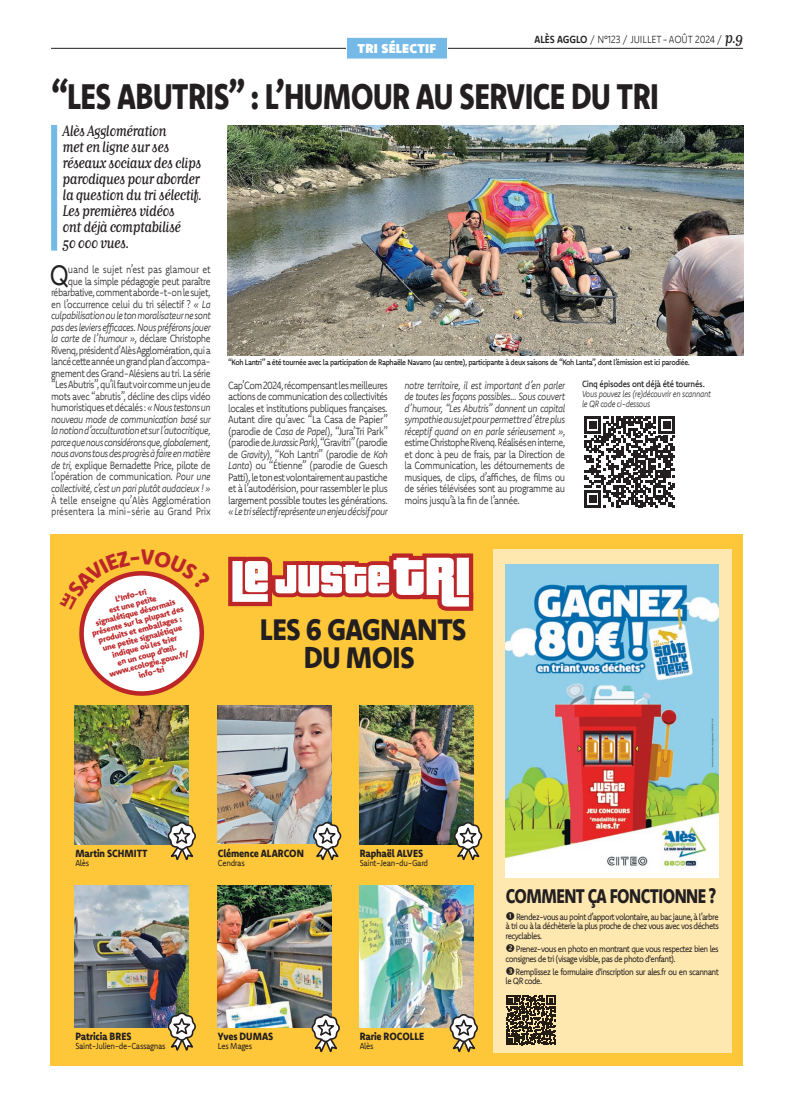
<style>
.page{position:relative;width:794px;height:1106px;background:#fff}
.page>*{position:absolute;margin:0;border:0;box-sizing:border-box;transform-origin:0 0}
._00a___Titre__1__cp_36{font:800 36px "Komet";letter-spacing:-.02em;color:#231f20;scale:.81 1}
._00a___Titre__1__cp_36-2{font:800 30px/28px "Komet";letter-spacing:-.02em;color:#231f20;text-align:center;scale:.9 1}
._00c___Texte_courant___lettrine{font:28.4px "Komet";color:#231f20;scale:.88 1}
._00a___Titre__1__cp_36-3{font:800 20px "Komet";letter-spacing:-.03em;color:#231f20;scale:.79 1}
._00b___Chapô__1__cp_15{font:15px/16px "Matrix II Script OT";letter-spacing:-.03em;color:#231f20;scale:.88 1}
.t1{font:900 13px "Komet";letter-spacing:.02em;color:#fff}
._00c___Texte_courant___lettrine-2{font:300 10.5px/11.5px "Komet";letter-spacing:-.05em;color:#231f20;text-align:right;scale:.88 1}
._00c___Texte_courant{font:300 10.5px/11.5px "Komet";letter-spacing:-.05em;color:#231f20;text-align:justify;scale:.88 1}
._00c___Texte_courant-2{font:300 10.5px/11.5px "Komet";letter-spacing:-.05em;color:#231f20;text-align:justify;scale:.9 1}
._00c___Texte_courant-3{font:800 10.5px "Komet";letter-spacing:-.01em;color:#231f20;scale:.9 1}
._00c___Texte_courant-4{font:italic 300 10.5px "Komet";letter-spacing:-.045em;color:#231f20;scale:.88 1}
.t2{font:300 10.4px "Komet";letter-spacing:-.015em;color:#231f20;scale:.9 1}
._04__Texte_courant_Infos_en_Bref{font:9px/9px "Komet";letter-spacing:-.07em;color:#231f20;scale:.9 1}
._00f___Contact{font:italic 300 9px/10px "Komet";letter-spacing:-.04em;color:#231f20;scale:.86 1}
._00c___Texte_courant-5{font:8.7px "Komet";letter-spacing:-.04em;color:#231f20;scale:.9 1}
.t3{font:800 8px/8.8px "Komet";color:#bc2629;text-align:center}
.t4{font:500 8px "Komet";letter-spacing:-.05em;color:#231f20;scale:.9 1}
.s1{font-weight:700}
.s2{font-family:"Matrix II Script OT";font-weight:400;font-size:15.4px}
.s3{font-style:italic}
.s4{font-weight:500;font-style:normal}
</style>
<div class="page">
<hr style="left:51px;top:48px;width:692px;height:1px;background:#231f20">
<div style="left:346px;top:37px;width:101px;height:22px;background:#75bae7"></div>
<div style="left:346px;top:37px;width:102px;height:23px;border:1px solid #fff"></div>
<div style="left:51px;top:125px;width:6px;height:126px;background:#75bae7"></div>
<img style="left:228px;top:126px;width:515px;height:229px">
<div style="left:51px;top:534px;width:692px;height:531px;background:#fec739"></div>
<div style="left:493px;top:549px;width:238px;height:504px;background:#fee8af"></div>
<img style="left:505px;top:565px;width:214px;height:312px">
<img style="left:75px;top:705px;width:113px;height:139px">
<svg style="left:166px;top:820px;width:30px;height:41px"></svg>
<img style="left:75px;top:885px;width:113px;height:142px">
<svg style="left:166px;top:1010px;width:30px;height:41px"></svg>
<img style="left:218px;top:885px;width:113px;height:142px">
<svg style="left:310px;top:1012px;width:30px;height:41px"></svg>
<img style="left:218px;top:705px;width:113px;height:138px">
<svg style="left:311px;top:820px;width:31px;height:41px"></svg>
<img style="left:360px;top:885px;width:113px;height:142px">
<svg style="left:448px;top:1012px;width:30px;height:41px"></svg>
<img style="left:360px;top:705px;width:113px;height:139px">
<svg style="left:452px;top:820px;width:31px;height:41px"></svg>
<svg style="left:228px;top:553px;width:246px;height:58px"></svg>
<svg style="left:506px;top:995px;width:50px;height:50px"></svg>
<svg style="left:584px;top:416px;width:91px;height:91px"></svg>
<svg style="left:79px;top:571px;width:126px;height:125px"></svg>
<p class="t2" style="left:534px;top:32px;width:233px"><span class="s1">ALÈS AGGLO</span> / N°123 / JUILLET-AOÛT 2024 / <span class="s2">p.9</span></p>
<p class="t1" style="left:358px;top:40px;width:80px">TRI SÉLECTIF</p>
<p class="_00a___Titre__1__cp_36" style="left:51px;top:73px;width:752px">“LES ABUTRIS” : L’HUMOUR AU SERVICE DU TRI</p>
<p class="_00b___Chapô__1__cp_15" style="left:62px;top:122px;width:160px">Alès Agglomération<br>met en ligne sur ses réseaux sociaux des clips parodiques pour aborder la question du tri sélectif.<br>Les premières vidéos<br>ont déjà comptabilisé<br>50 000 vues.</p>
<p class="_00c___Texte_courant___lettrine" style="left:50px;top:256px;width:24px">Q</p>
<p class="_00c___Texte_courant___lettrine-2" style="left:51px;top:264px;width:183px">uand le sujet n’est pas glamour et que la simple pédagogie peut paraître rébarbative, comment aborde-t-on le sujet, en l’occurrence celui du tri sélectif ? <span class="s3">« La culpabilisation ou le ton moralisateur ne sont pas des leviers efficaces. Nous préférons jouer la carte de l’humour »</span>, déclare Christophe Rivenq, président d’Alès Agglomération, qui a lancé cette année un grand plan d’accompa&shy;gnement des Grand-Alésiens au tri. La série “Les Abutris”, qu’il faut voir comme un jeu de mots avec “abrutis”, décline des clips vidéo humoristiques et décalés : <span class="s3">« Nous testons un nouveau mode de communication basé sur la notion d’acculturation et sur l’autocritique, parce que nous considérons que, globalement, nous avons tous des progrès à faire en matière de tri,</span> explique Bernadette Price, pilote de l’opération de communication<span class="s3">. Pour une collectivité, c’est un pari plutôt audacieux ! » </span>À telle enseigne qu’Alès Agglomération présentera la mini-série au Grand Prix</p>
<p class="t4" style="left:228px;top:356px;width:514px">“Koh Lantri” a été tournée avec la participation de Raphaële Navarro (au centre), participante à deux saisons de “Koh Lanta”, dont l’émission est ici parodiée.</p>
<p class="_00c___Texte_courant___lettrine-2" style="left:228px;top:379px;width:183px;text-align:justify">Cap’Com 2024, récompensant les meilleures actions de communication des collectivités locales et institutions publiques françaises.</p>
<p class="_00c___Texte_courant-2" style="left:228px;top:413px;width:179px">Autant dire qu’avec “La Casa de Papier” (parodie de <span class="s3">Casa de Papel</span>), “Jura’Tri Park” (parodie de <span class="s3">Jurassic Park)</span>, “Gravitri” (parodie de <span class="s3">Gravity</span>), “Koh Lantri” (parodie de <span class="s3">Koh Lanta</span>) ou “Étienne” (parodie de Guesch Patti), le ton est volontairement au pastiche et à l’autodérision, pour rassembler le plus largement possible toutes les générations.</p>
<p class="_00c___Texte_courant-4" style="left:228px;top:504px;width:183px">« Le tri sélectif représente un enjeu décisif pour</p>
<p class="_00c___Texte_courant" style="left:404px;top:379px;width:184px"><span class="s3">notre territoire, il est important d’en parler de toutes les façons possibles… Sous couvert d’humour, “Les Abutris” donnent un capital sympathie au sujet pour permettre d’être plus réceptif quand on en parle sérieusement »</span>, estime Christophe Rivenq. Réalisés en interne, et donc à peu de frais, par la Direction de la Communication, les détournements de musiques, de clips, d’affiches, de films ou de séries télévisées sont au programme au moins jusqu’à la fin de l’année.</p>
<p class="_00f___Contact" style="left:582px;top:379px;width:151px"><span class="s4">Cinq épisodes ont déjà été tournés.<br></span>Vous pouvez les (re)découvrir en scannant le QR code ci-dessous</p>
<p class="t3" style="left:84px;top:603px;width:96px;rotate:-15deg">L’Info-tri<br>est une petite signalétique désormais présente sur la plupart des produits et emballages : une petite signalétique indique où les trier<br>en un coup d’œil. www.ecologie.gouv.fr/ info-tri</p>
<p class="_00a___Titre__1__cp_36-2" style="left:260px;top:615px;width:231px">LES 6 GAGNANTS<br>DU MOIS</p>
<p class="_00c___Texte_courant-3" style="left:75px;top:846px;width:82px">Martin SCHMITT</p>
<p class="_00c___Texte_courant-5" style="left:75px;top:857px;width:17px">Alès</p>
<p class="_00c___Texte_courant-3" style="left:218px;top:846px;width:97px">Clémence ALARCON</p>
<p class="_00c___Texte_courant-5" style="left:218px;top:857px;width:31px">Cendras</p>
<p class="_00c___Texte_courant-3" style="left:360px;top:846px;width:72px">Raphaël ALVES</p>
<p class="_00c___Texte_courant-5" style="left:360px;top:857px;width:78px">Saint-Jean-du-Gard</p>
<p class="_00c___Texte_courant-3" style="left:75px;top:1029px;width:64px">Patricia BRES</p>
<p class="_00c___Texte_courant-5" style="left:75px;top:1040px;width:101px">Saint-Julien-de-Cassagnas</p>
<p class="_00c___Texte_courant-3" style="left:218px;top:1029px;width:63px">Yves DUMAS</p>
<p class="_00c___Texte_courant-5" style="left:218px;top:1040px;width:40px">Les Mages</p>
<p class="_00c___Texte_courant-3" style="left:360px;top:1029px;width:73px">Rarie ROCOLLE</p>
<p class="_00c___Texte_courant-5" style="left:360px;top:1040px;width:17px">Alès</p>
<p class="_00a___Titre__1__cp_36-3" style="left:506px;top:883px;width:268px">COMMENT ÇA FONCTIONNE ?</p>
<p class="_04__Texte_courant_Infos_en_Bref" style="left:505px;top:912px;width:238px;text-align:right">Rendez-vous au point d’apport volontaire, au bac jaune, à l’arbre<br>à tri ou à la déchèterie la plus proche de chez vous avec vos déchets</p>
<p class="_04__Texte_courant_Infos_en_Bref" style="left:505px;top:931px;width:42px">recyclables.</p>
<p class="_04__Texte_courant_Infos_en_Bref" style="left:505px;top:943px;width:238px;line-height:10px;text-indent:10px">Prenez-vous en photo en montrant que vous respectez bien les consignes de tri (visage visible, pas de photo d'enfant).</p>
<p class="_04__Texte_courant_Infos_en_Bref" style="left:505px;top:967px;width:238px;text-indent:10px">Remplissez le formulaire d'inscription sur ales.fr ou en scannant le QR code.</p>
</div>
